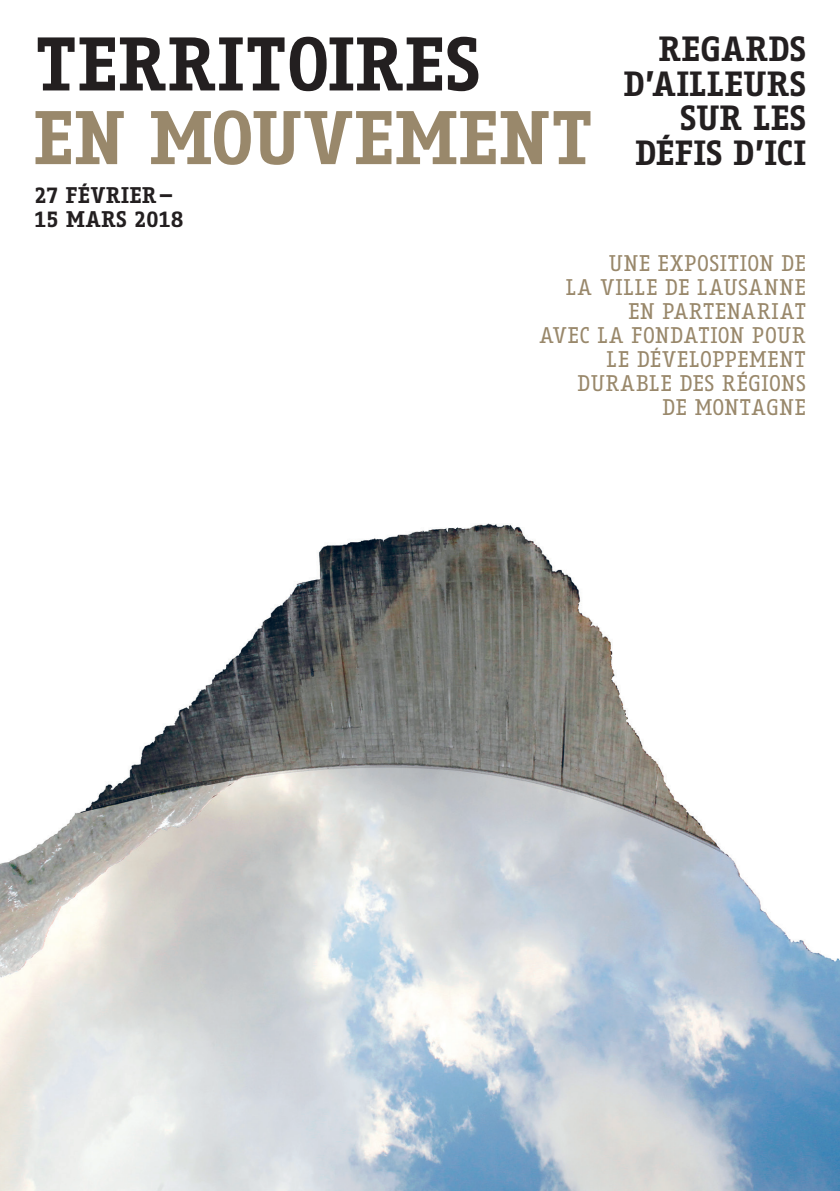
<style>
.page{position:relative;width:840px;height:1191px;background:#fff}
.page>*{position:absolute;margin:0;border:0;box-sizing:border-box;transform-origin:0 0}
.t1{font:700 73.6px "Fago Office Serif CE";color:#231f20}
.t2{font:700 73.6px "Fago Office Serif CE";color:#99886b}
.t3{font:700 34px/34.4px "Fago Office Serif CE";letter-spacing:.005em;color:#231f20;text-align:right}
.t4{font:22px/24px "Fago Office Serif CE";letter-spacing:.01em;color:#99886b;text-align:right}
.t5{font:700 22px/24px "Fago Office Serif CE";letter-spacing:.01em;color:#231f20}
</style>
<div class="page">
<img style="left:0;top:523px;width:839px;height:668px">
<h1 class="t1" style="left:34px;top:37px;width:447px">TERRITOIRES</h1>
<h1 class="t2" style="left:34px;top:111px;width:561px">EN MOUVEMENT</h1>
<p class="t5" style="left:34px;top:185px;width:151px">27 FÉVRIER—<br>15 MARS 2018</p>
<h2 class="t3" style="left:623px;top:35px;width:183px">REGARDS<br>D’AILLEURS<br>SUR LES<br>DÉFIS D’ICI</h2>
<p class="t4" style="left:538px;top:253px;width:268px">UNE EXPOSITION DE<br>LA VILLE DE LAUSANNE<br>EN PARTENARIAT<br>AVEC LA FONDATION POUR<br>LE DÉVELOPPEMENT<br>DURABLE DES RÉGIONS<br>DE MONTAGNE</p>
</div>
